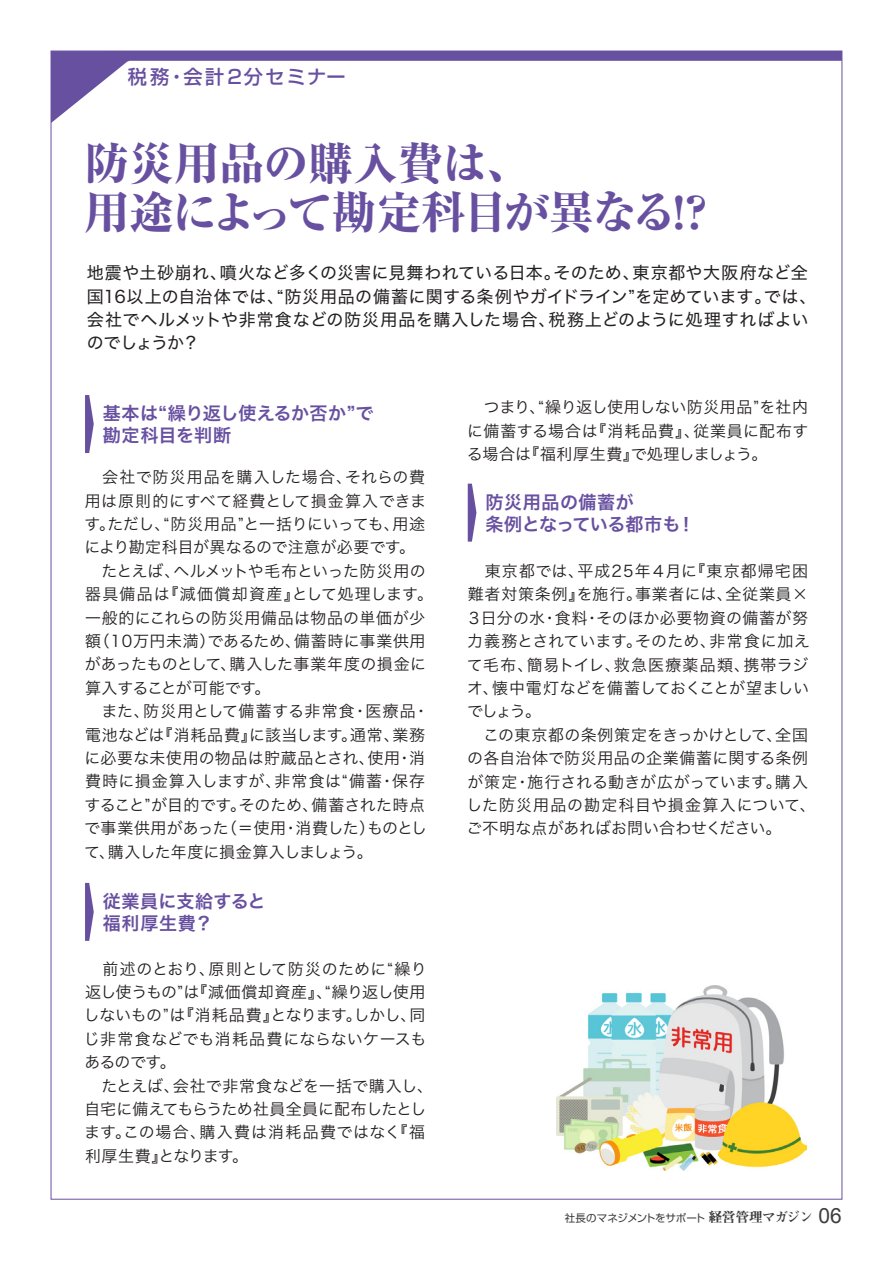
<style>
.page{position:relative;width:893px;height:1263px;background:#fff}
.page>*{position:absolute;margin:0;border:0;box-sizing:border-box;transform-origin:0 0}
.t1{font:800 45px/49.5px "Ryumin Pro";letter-spacing:-.015em;color:#6850a1}
.t2{font:500 19.2px "Shin Go Pro";letter-spacing:.12em;color:#6850a1}
.t3{font:18px/21.8px "Hiragino Sans W6";letter-spacing:.015em;color:#6850a1}
.t4{font:18px/21.8px "Hiragino Sans W6";letter-spacing:.035em;color:#6850a1}
.t5{font:16.95px/23.2px "Hiragino Sans W4";letter-spacing:.015em;color:#231f20}
.t6{font:15.9px/23.4px "Hiragino Sans W3";letter-spacing:.02em;color:#231f20}
.t7{font:10.5px "Shin Go Pro";letter-spacing:-.01em;color:#3e3e3f}
.s1{font-family:"Koz Go Pr 6 N"}
.s2{font-family:"Midashi Min Pro MA31";font-size:13.5px}
.s3{font-family:"Arial";font-size:21px}
</style>
<div class="page">
<svg style="left:51px;top:51px;width:791px;height:72px"></svg>
<svg style="left:85px;top:395px;width:9px;height:58px"></svg>
<svg style="left:85px;top:883px;width:9px;height:58px"></svg>
<svg style="left:468px;top:484px;width:8px;height:58px"></svg>
<img style="left:556px;top:985px;width:250px;height:185px">
<p class="t2" style="left:128px;top:61px;width:219px">税務・会計2分セミナー</p>
<h1 class="t1" style="left:84px;top:135px;width:625px">防災用品の購入費は、<br>用途によって勘定科目が異なる!?</h1>
<p class="t5" style="left:87px;top:260px;width:731px">地震や土砂崩れ、噴火など多くの災害に見舞われている日本。そのため、東京都や大阪府など全国16以上の自治体では、“防災用品の備蓄に関する条例やガイドライン”を定めています。では、会社でヘルメットや非常食などの防災用品を購入した場合、税務上どのように処理すればよいのでしょうか？</p>
<p class="t3" style="left:103px;top:402px;width:272px">基本は“繰り返し使えるか否か”で勘定科目を判断</p>
<p class="t6" style="left:84px;top:464px;width:350px">　会社で防災用品を購入した場合、それらの費用は原則的にすべて経費として損金算入できます。ただし、“防災用品”と一括りにいっても、用途により勘定科目が異なるので注意が必要です。　たとえば、ヘルメットや毛布といった防災用の器具備品は『減価償却資産』として処理します。一般的にこれらの防災用備品は物品の単価が少額（10万円未満）であるため、備蓄時に事業供用があったものとして、購入した事業年度の損金に算入することが可能です。<br>　また、防災用として備蓄する非常食・医療品・電池などは『消耗品費』に該当します。通常、業務に必要な未使用の物品は貯蔵品とされ、使用・消費時に損金算入しますが、非常食は“備蓄・保存すること”が目的です。そのため、備蓄された時点で事業供用があった（＝使用・消費した）ものとして、購入した年度に損金算入しましょう。</p>
<p class="t4" style="left:103px;top:890px;width:164px">従業員に支給すると福利厚生費？</p>
<p class="t6" style="left:84px;top:956px;width:351px">　前述のとおり、原則として防災のために“繰り返し使うもの”は『減価償却資産』、“繰り返し使用しないもの”は『消耗品費』となります。しかし、同じ非常食などでも消耗品費にならないケースもあるのです。<br>　たとえば、会社で非常食などを一括で購入し、自宅に備えてもらうため社員全員に配布したとします。この場合、購入費は消耗品費ではなく『福利厚生費』となります。</p>
<p class="t6" style="left:467px;top:394px;width:343px;text-align:justify">　つまり、“繰り返し使用しない防災用品”を社内に備蓄する場合は『消耗品費』、従業員に配布する場合は『福利厚生費』で処理しましょう。</p>
<p class="t3" style="left:485px;top:491px;width:211px">防災用品の備蓄が<br>条例となっている都市も！</p>
<p class="t6" style="left:466px;top:558px;width:351px">　東京都では、平成25年４月に『東京都帰宅困難者対策条例』を施行。事業者には、全従業員<span class="s1">×<br></span>３日分の水・食料・そのほか必要物資の備蓄が努力義務とされています。そのため、非常食に加えて毛布、簡易トイレ、救急医療薬品類、携帯ラジオ、懐中電灯などを備蓄しておくことが望ましいでしょう。<br>　この東京都の条例策定をきっかけとして、全国の各自治体で防災用品の企業備蓄に関する条例が策定・施行される動きが広がっています。購入した防災用品の勘定科目や損金算入について、ご不明な点があればお問い合わせください。</p>
<p class="t7" style="left:565px;top:1209px;width:279px">社長のマネジメントをサポート<span class="s2">経営管理マガジン</span> <span class="s3">06</span></p>
</div>
